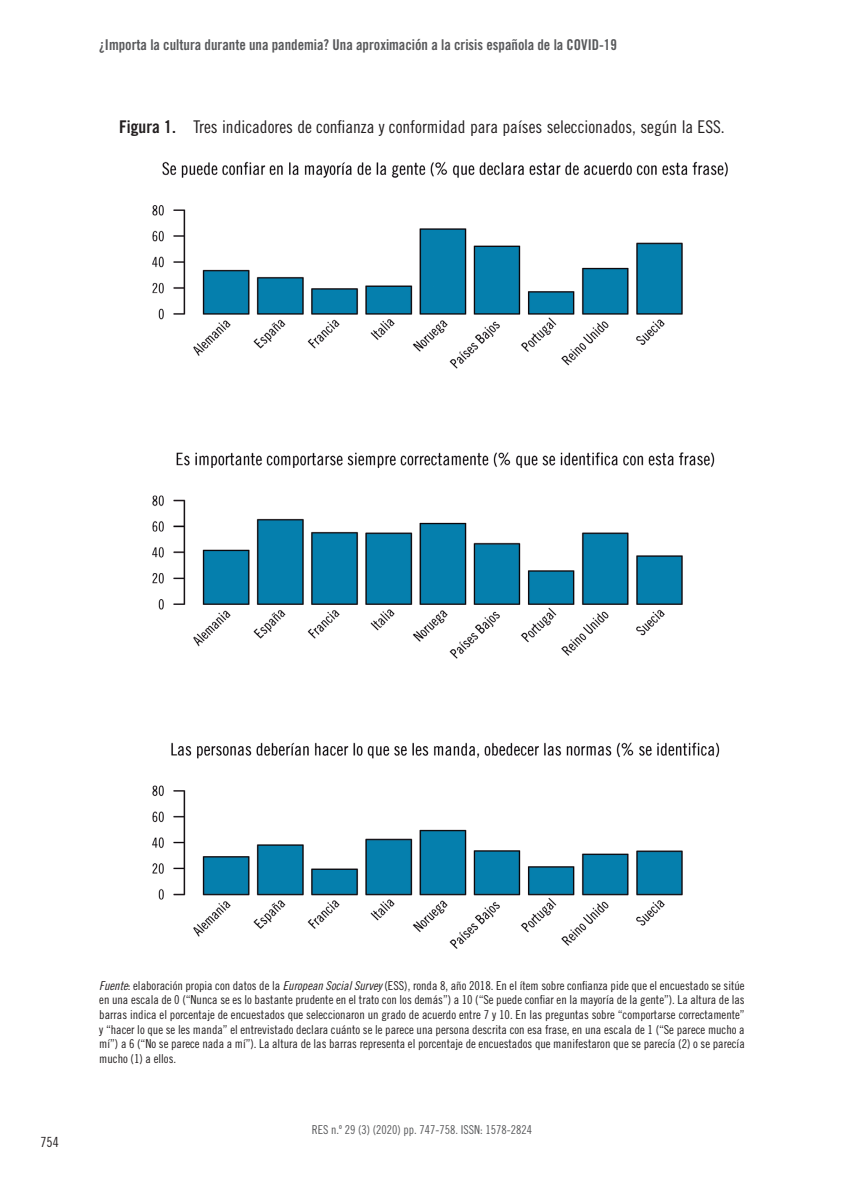
<style>
.page{position:relative;width:844px;height:1191px;background:#fff}
.page>*{position:absolute;margin:0;border:0;box-sizing:border-box;transform-origin:0 0}
.t1{font:17.5px "Trade Gothic Cond Eighteen";color:#231f20}
.t2{font:14.88px "Trade Gothic Bold Cond Twenty";color:#57585a}
.t3{font:14px "Trade Gothic Cond Eighteen";color:#231f20}
.t4{font:12.25px/14.7px "Trade Gothic Cond Eighteen";color:#231f20;text-align:justify}
.t5{font:12.25px "Trade Gothic Cond Eighteen";color:#57585a}
.s1{font-family:"Trade Gothic Bold Cond Twenty"}
.s2{font-family:"Trade Gothic Cond Eighteen Obl"}
</style>
<div class="page">
<img style="left:152px;top:161px;width:576px;height:788px">
<p class="t2" style="left:99px;top:35px;width:519px">¿Importa la cultura durante una pandemia? Una aproximación a la crisis española de la COVID-19</p>
<h1 class="t1" style="left:119px;top:117px;width:607px"><span class="s1">Figura 1.</span> Tres indicadores de confianza y conformidad para países seleccionados, según la ESS.</h1>
<p class="t3" style="left:40px;top:1133px;width:20px">754</p>
<p class="t4" style="left:99px;top:977px;width:647px"><span class="s2">Fuente</span>: elaboración propia con datos de la <span class="s2">European Social Survey</span> (ESS), ronda 8, año 2018. En el ítem sobre confianza pide que el encuestado se sitúe en una escala de 0 (“Nunca se es lo bastante prudente en el trato con los demás”) a 10 (“Se puede confiar en la mayoría de la gente”). La altura de las barras indica el porcentaje de encuestados que seleccionaron un grado de acuerdo entre 7 y 10. En las preguntas sobre “comportarse correctamente” y “hacer lo que se les manda” el entrevistado declara cuánto se le parece una persona descrita con esa frase, en una escala de 1 (“Se parece mucho a mí”) a 6 (“No se parece nada a mí”). La altura de las barras representa el porcentaje de encuestados que manifestaron que se parecía (2) o se parecía mucho (1) a ellos.</p>
<p class="t5" style="left:312px;top:1122px;width:222px">RES n.º 29 (3) (2020) pp. 747-758. ISSN: 1578-2824</p>
</div>
